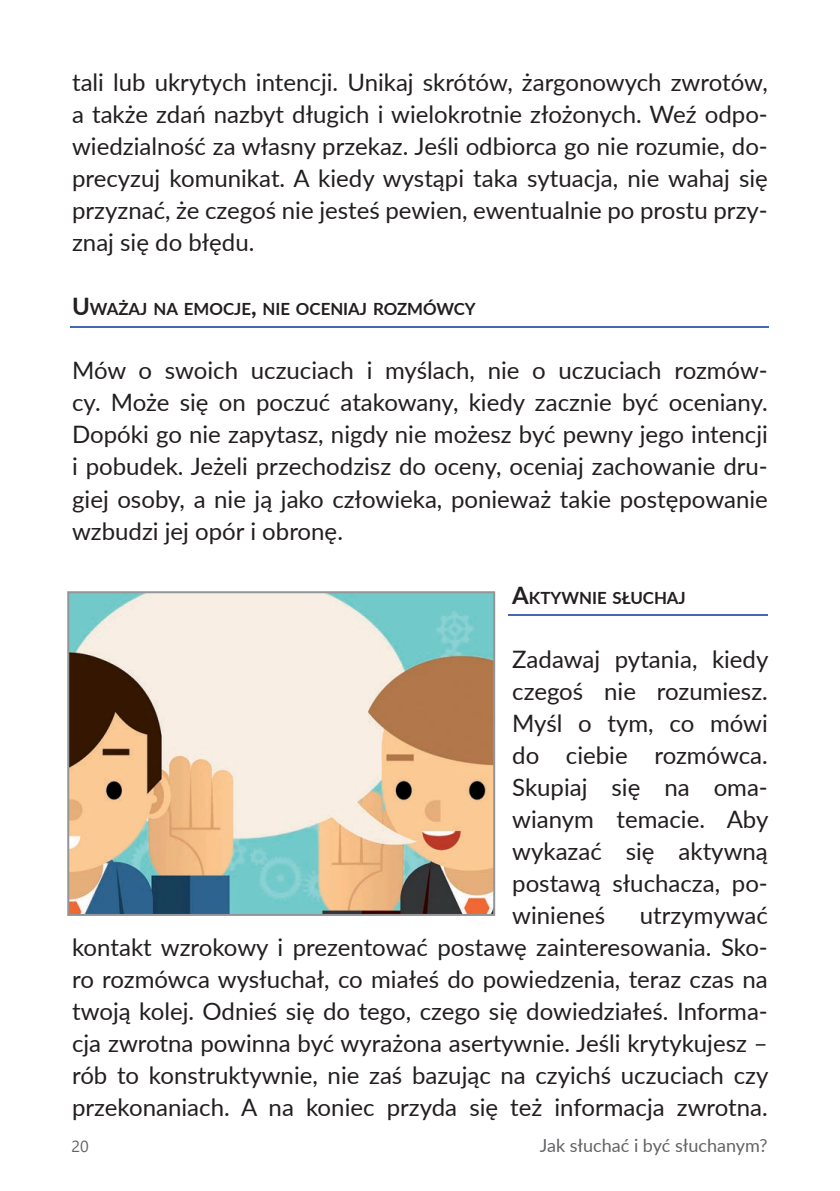
<style>
.page{position:relative;width:840px;height:1191px;background:#fff}
.page>*{position:absolute;margin:0;border:0;box-sizing:border-box;transform-origin:0 0}
.t1{font:24px/32px "Lato";color:#231f20;text-align:justify}
.t2{font:18px "Lato";color:#636366}
.t3{font:700 16.8px "Lato";color:#231f20}
.t4{font:16px "Segoe UI";color:#636366}
.s1{font-size:24px}
</style>
<div class="page">
<img style="left:70px;top:594px;width:422px;height:319px">
<div style="left:67px;top:591px;width:428px;height:325px;border:2px solid #939598"></div>
<hr style="left:507px;top:613px;width:260px;height:2px;background:#406ab2">
<hr style="left:71px;top:326px;width:697px;height:2px;background:#406ab2">
<p class="t1" style="left:72px;top:66px;width:697px">tali lub ukrytych intencji. Unikaj skrótów, żargonowych zwrotów, a także zdań nazbyt długich i wielokrotnie złożonych. Weź odpo&shy;wiedzialność za własny przekaz. Jeśli odbiorca go nie rozumie, do&shy;precyzuj komunikat. A kiedy wystąpi taka sytuacja, nie wahaj się przyznać, że czegoś nie jesteś pewien, ewentualnie po prostu przy&shy;znaj się do błędu.</p>
<p class="t3" style="left:72px;top:297px;width:405px"><span class="s1">U</span>WAŻAJ NA EMOCJE<span class="s1">,</span> NIE OCENIAJ ROZMÓWCY</p>
<p class="t1" style="left:72px;top:354px;width:697px">Mów o swoich uczuciach i myślach, nie o uczuciach rozmów&shy;cy. Może się on poczuć atakowany, kiedy zacznie być oceniany.<br>Dopóki go nie zapytasz, nigdy nie możesz być pewny jego intencji i pobudek. Jeżeli przechodzisz do oceny, oceniaj zachowanie dru&shy;giej osoby, a nie ją jako człowieka, ponieważ takie postępowanie wzbudzi jej opór i obronę.</p>
<p class="t3" style="left:512px;top:585px;width:175px"><span class="s1">A</span>KTYWNIE SŁUCHAJ</p>
<p class="t1" style="left:512px;top:642px;width:257px">Zadawaj pytania, kiedy czegoś nie rozumiesz.<br>Myśl o tym, co mówi do ciebie rozmówca.<br>Skupiaj się na oma&shy;wianym temacie. Aby wykazać się aktywną postawą słuchacza, po&shy;winieneś</p>
<p class="t1" style="left:72px;top:898px;width:697px;text-indent:567px">utrzymywać kontakt wzrokowy i prezentować postawę zainteresowania. Sko&shy;ro rozmówca wysłuchał, co miałeś do powiedzenia, teraz czas na twoją kolej. Odnieś się do tego, czego się dowiedziałeś. Informa&shy;cja zwrotna powinna być wyrażona asertywnie. Jeśli krytykujesz – rób to konstruktywnie, nie zaś bazując na czyichś uczuciach czy przekonaniach. A na koniec przyda się też informacja zwrotna.</p>
<p class="t4" style="left:71px;top:1131px;width:19px">20</p>
<p class="t2" style="left:539px;top:1132px;width:229px">Jak słuchać i być słuchanym?</p>
</div>
